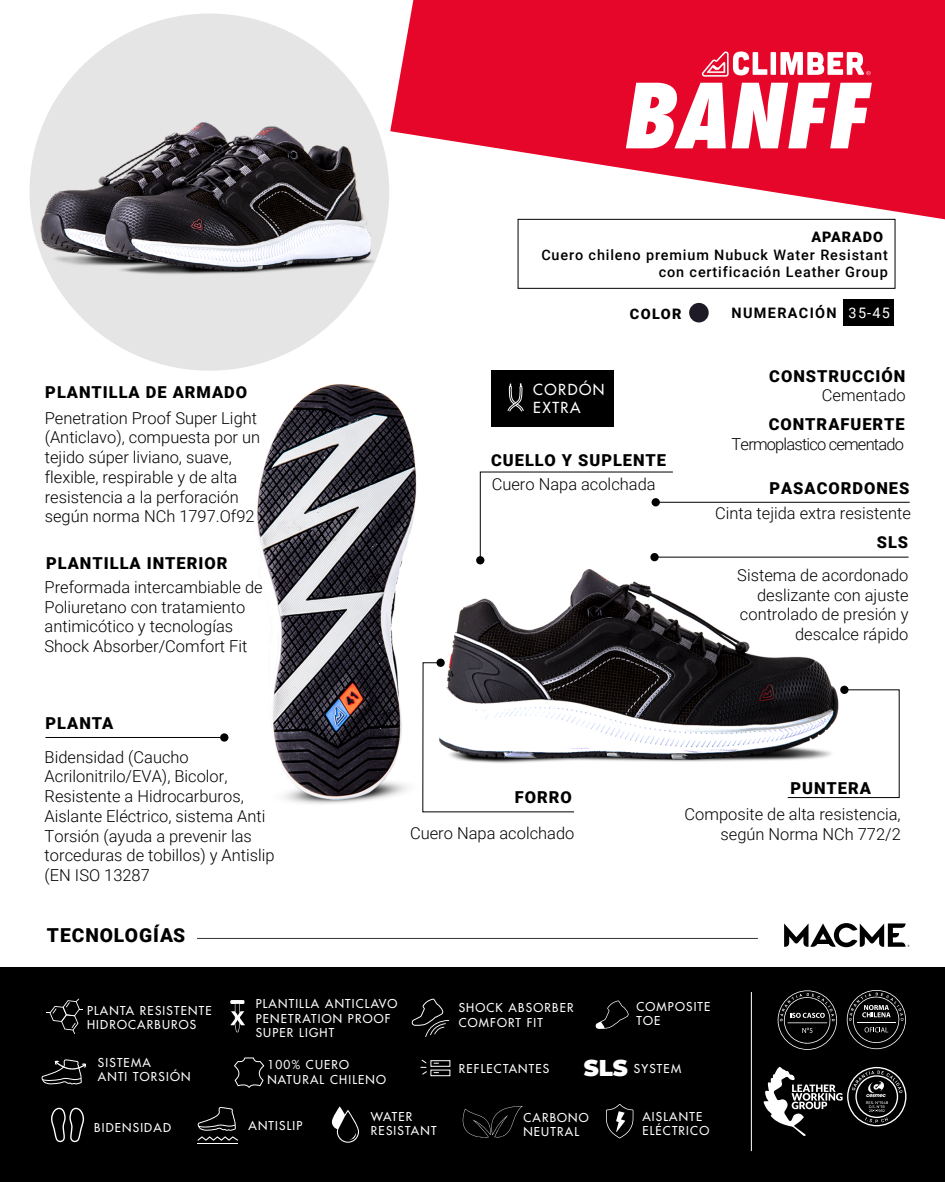
<style>
.page{position:relative;width:945px;height:1182px;background:#fff}
.page>*{position:absolute;margin:0;border:0;box-sizing:border-box;transform-origin:0 0}
.t1{font:italic 800 condensed 87.06px "Futura Std";color:#fff}
.t2{font:900 19.25px "Roboto";letter-spacing:.05em;color:#000}
.t3{font:300 16.45px/19.8px "Roboto";color:#000}
.t4{font:900 16.45px "Roboto";letter-spacing:.06em;color:#000}
.t5{font:300 16.45px "Roboto";letter-spacing:-.05em;color:#000}
.t6{font:500 14.79px/17.8px "Futura Std";letter-spacing:.1em;color:#fff}
.t7{font:500 14.44px/17.3px "Roboto";letter-spacing:.06em;color:#000;text-align:right}
.t8{font:900 14.44px "Roboto";letter-spacing:.06em;color:#000}
.t9{font:700 14.44px "Roboto";letter-spacing:.095em;color:#000}
.t10{font:14.44px "Roboto";color:#fff}
.t11{font:500 11.9px/14.3px "Futura Std";letter-spacing:.1em;color:#fff}
.s1{font-family:"Montserrat";font-weight:900;font-size:22.93px}
</style>
<div class="page">
<img style="left:422px;top:501px;width:435px;height:312px">
<img style="left:199px;top:370px;width:358px;height:434px">
<hr style="left:197px;top:937px;width:561px;height:1px;background:#383237">
<svg style="left:422px;top:661px;width:153px;height:151px"></svg>
<div style="left:843px;top:299px;width:51px;height:27px;background:#000"></div>
<hr style="left:45px;top:737px;width:179px;height:1px;background:#000">
<div style="left:220px;top:733px;width:8px;height:8px;background:#000;border-radius:50%"></div>
<div style="left:436px;top:658px;width:9px;height:8px;background:#000;border-radius:50%"></div>
<div style="left:518px;top:219px;width:377px;height:70px;border:1px solid #000"></div>
<div style="left:689px;top:303px;width:20px;height:19px;background:#1e1b26;border-radius:50%"></div>
<hr style="left:655px;top:556px;width:254px;height:1px;background:#000">
<svg style="left:390px;top:0;width:555px;height:219px;fill:#e60629"></svg>
<div style="left:476px;top:556px;width:8px;height:8px;background:#000;border-radius:50%"></div>
<svg style="left:479px;top:471px;width:195px;height:90px"></svg>
<div style="left:652px;top:498px;width:8px;height:8px;background:#000;border-radius:50%"></div>
<hr style="left:656px;top:502px;width:254px;height:1px;background:#000">
<div style="left:0;top:966px;width:945px;height:214px;background:#000"></div>
<svg style="left:702px;top:51px;width:65px;height:26px"></svg>
<div style="left:771px;top:52px;width:5px;height:23px;background:#fff"></div>
<svg style="left:780px;top:52px;width:91px;height:23px"></svg>
<svg style="left:787px;top:688px;width:113px;height:110px"></svg>
<svg style="left:840px;top:685px;width:9px;height:9px"></svg>
<img style="left:30px;top:19px;width:351px;height:351px">
<svg style="left:784px;top:923px;width:125px;height:24px"></svg>
<svg style="left:51px;top:1107px;width:33px;height:34px"></svg>
<svg style="left:46px;top:998px;width:37px;height:35px"></svg>
<svg style="left:606px;top:1104px;width:27px;height:34px"></svg>
<svg style="left:596px;top:1000px;width:33px;height:28px"></svg>
<svg style="left:332px;top:1106px;width:27px;height:36px"></svg>
<svg style="left:41px;top:1059px;width:45px;height:25px"></svg>
<svg style="left:230px;top:1000px;width:15px;height:32px"></svg>
<hr style="left:198px;top:1143px;width:40px;height:1px;background:#fff">
<svg style="left:197px;top:1136px;width:41px;height:4px"></svg>
<svg style="left:198px;top:1107px;width:38px;height:23px"></svg>
<svg style="left:412px;top:998px;width:37px;height:38px"></svg>
<div style="left:431px;top:1060px;width:19px;height:6px;border:1px solid #fff"></div>
<svg style="left:421px;top:1059px;width:6px;height:15px"></svg>
<svg style="left:234px;top:1057px;width:31px;height:31px"></svg>
<svg style="left:847px;top:990px;width:59px;height:58px"></svg>
<hr style="left:857px;top:1021px;width:39px;height:1px;background:#fff">
<svg style="left:778px;top:990px;width:59px;height:59px"></svg>
<hr style="left:788px;top:1022px;width:39px;height:1px;background:#fff">
<div style="left:492px;top:370px;width:122px;height:57px;background:#000"></div>
<svg style="left:507px;top:383px;width:17px;height:29px"></svg>
<svg style="left:462px;top:1105px;width:61px;height:32px"></svg>
<svg style="left:763px;top:1066px;width:143px;height:69px"></svg>
<hr style="left:751px;top:991px;width:1px;height:159px;background:#fff">
<h1 class="t1" style="left:621px;top:61px;width:248px">BANFF</h1>
<p class="t8" style="left:812px;top:226px;width:73px">APARADO</p>
<p class="t7" style="left:541px;top:245px;width:348px">Cuero chileno premium Nubuck Water Resistant con certificación Leather Group</p>
<p class="t4" style="left:45px;top:380px;width:203px">PLANTILLA DE ARMADO</p>
<p class="t3" style="left:45px;top:407px;width:217px">Penetration Proof Super Light (Anticlavo), compuesta por un tejido súper liviano, suave, flexible, respirable y de alta resistencia a la perforación según norma NCh 1797.Of92</p>
<p class="t4" style="left:46px;top:551px;width:183px">PLANTILLA INTERIOR</p>
<p class="t3" style="left:45px;top:576px;width:220px">Preformada intercambiable de<br>Poliuretano con tratamiento antimicótico y tecnologías<br>Shock Absorber/Comfort Fit</p>
<p class="t8" style="left:630px;top:303px;width:53px">COLOR</p>
<p class="t9" style="left:732px;top:302px;width:107px">NUMERACIÓN</p>
<p class="t10" style="left:849px;top:303px;width:43px">35-45</p>
<p class="t6" style="left:533px;top:381px;width:73px">CORDÓN<br>EXTRA</p>
<p class="t4" style="left:491px;top:448px;width:176px">CUELLO Y SUPLENTE</p>
<p class="t3" style="left:492px;top:473px;width:165px">Cuero Napa acolchada</p>
<p class="t4" style="left:769px;top:364px;width:138px">CONSTRUCCIÓN</p>
<p class="t4" style="left:769px;top:412px;width:138px">CONTRAFUERTE</p>
<p class="t3" style="left:822px;top:385px;width:85px">Cementado</p>
<p class="t5" style="left:732px;top:433px;width:174px">Termoplastico cementado</p>
<p class="t4" style="left:769px;top:476px;width:142px">PASACORDONES</p>
<p class="t3" style="left:715px;top:502px;width:197px">Cinta tejida extra resistente</p>
<p class="t4" style="left:877px;top:530px;width:33px">SLS</p>
<p class="t3" style="left:737px;top:564px;width:173px;text-align:right">Sistema de acordonado deslizante con ajuste controlado de presión y descalce rápido</p>
<p class="t4" style="left:45px;top:711px;width:69px">PLANTA</p>
<p class="t3" style="left:45px;top:746px;width:232px">Bidensidad (Caucho<br>Acrilonitrilo/EVA), Bicolor,<br>Resistente a Hidrocarburos,<br>Aislante Eléctrico, sistema Anti<br>Torsión (ayuda a prevenir las torceduras de tobillos) y Antislip (EN ISO 13287</p>
<p class="t2" style="left:47px;top:921px;width:140px">TECNOLOGÍAS</p>
<p class="t4" style="left:515px;top:785px;width:59px">FORRO</p>
<p class="t3" style="left:410px;top:822px;width:166px">Cuero Napa acolchado</p>
<p class="t4" style="left:791px;top:776px;width:82px">PUNTERA</p>
<p class="t3" style="left:685px;top:803px;width:218px;text-align:right">Composite de alta resistencia, según Norma NCh 772/2</p>
<p class="t11" style="left:87px;top:1003px;width:126px">PLANTA RESISTENTE<br>HIDROCARBUROS</p>
<p class="t11" style="left:98px;top:1055px;width:94px">SISTEMA<br>ANTI TORSIÓN</p>
<p class="t11" style="left:256px;top:996px;width:143px">PLANTILLA ANTICLAVO<br>PENETRATION PROOF<br>SUPER LIGHT</p>
<p class="t11" style="left:267px;top:1057px;width:120px">100% CUERO<br>NATURAL CHILENO</p>
<p class="t11" style="left:459px;top:1000px;width:116px">SHOCK ABSORBER<br>COMFORT FIT</p>
<p class="t11" style="left:459px;top:1061px;width:92px">REFLECTANTES</p>
<p class="t11" style="left:636px;top:999px;width:76px">COMPOSITE<br>TOE</p>
<p class="t11" style="left:584px;top:1061px;width:99px"><span class="s1">SLS</span> SYSTEM</p>
<p class="t11" style="left:94px;top:1119px;width:78px">BIDENSIDAD</p>
<p class="t11" style="left:249px;top:1117px;width:55px">ANTISLIP</p>
<p class="t11" style="left:371px;top:1109px;width:67px">WATER<br>RESISTANT</p>
<p class="t11" style="left:523px;top:1109px;width:67px">CARBONO<br>NEUTRAL</p>
<p class="t11" style="left:642px;top:1108px;width:68px">AISLANTE<br>ELÉCTRICO</p>
</div>
